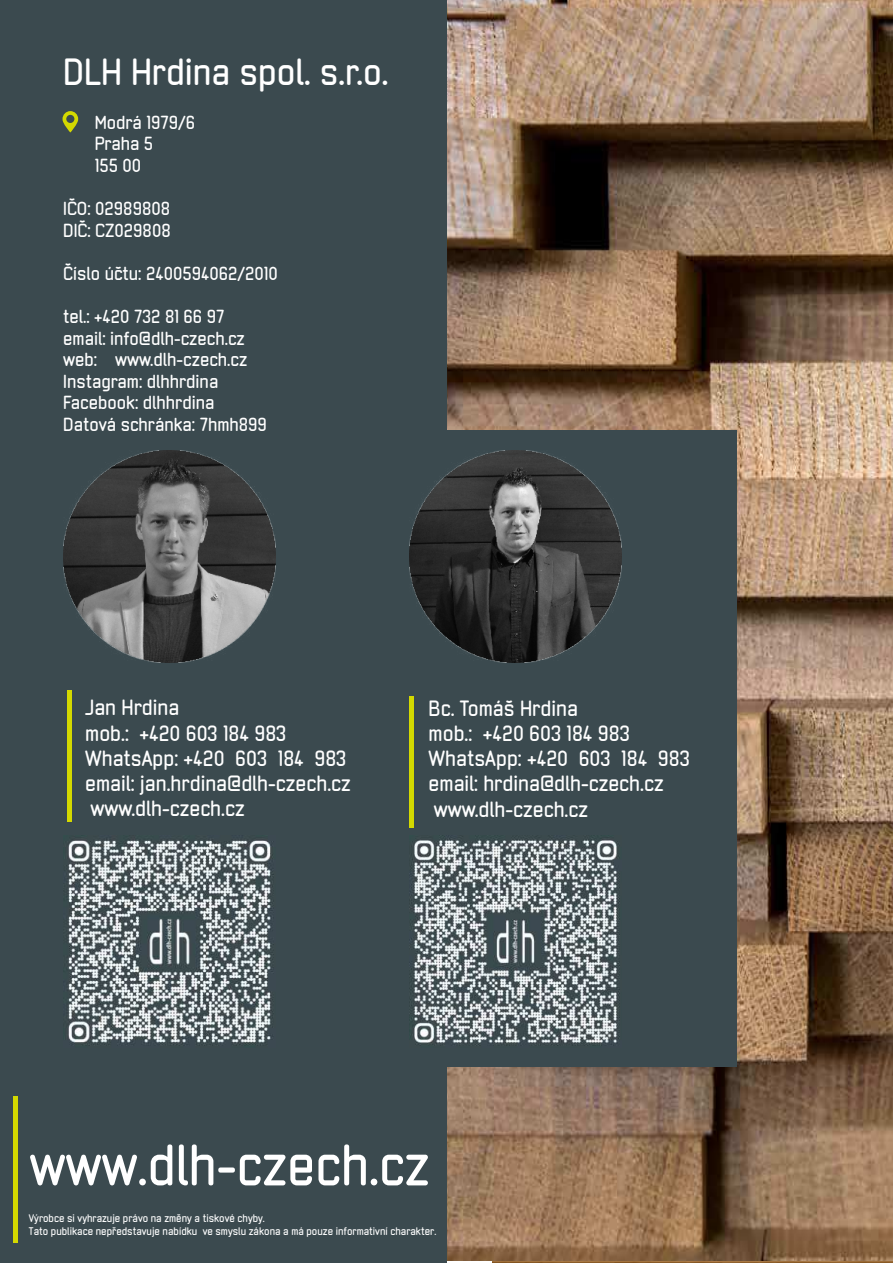
<style>
.page{position:relative;width:893px;height:1263px;background:#fff}
.page>*{position:absolute;margin:0;border:0;box-sizing:border-box;transform-origin:0 0}
.t1{font:700 55.5px "Neutraliser Sans";color:#fff}
.t2{font:700 36px "Neutraliser Sans";color:#fff}
.t3{font:700 21px/25.2px "Neutraliser Sans";color:#fff}
.t4{font:700 18px/21.6px "Neutraliser Sans";color:#fff}
.t5{font:700 10.5px/12.6px "Neutraliser Sans";color:#fff}
</style>
<div class="page">
<img style="left:446px;top:0;width:447px;height:1261px">
<div style="left:0;top:0;width:446px;height:1263px;background:#3b4a4f"></div>
<hr style="left:14px;top:1096px;width:4px;height:146px;background:#d4d900">
<div style="left:0;top:430px;width:736px;height:636px;background:#3b4a4f"></div>
<img style="left:63px;top:450px;width:213px;height:213px">
<img style="left:409px;top:450px;width:213px;height:213px">
<hr style="left:68px;top:690px;width:4px;height:132px;background:#d4d900">
<hr style="left:409px;top:696px;width:4px;height:132px;background:#d4d900">
<svg style="left:63px;top:111px;width:15px;height:21px"></svg>
<img style="left:66px;top:839px;width:208px;height:207px">
<img style="left:409px;top:835px;width:211px;height:211px">
<h2 class="t2" style="left:63px;top:52px;width:327px">DLH Hrdina spol. s.r.o.</h2>
<p class="t4" style="left:95px;top:111px;width:102px">Modrá 1979/6<br>Praha 5<br>155 00</p>
<p class="t4" style="left:63px;top:198px;width:109px">IČO: 02989808<br>DIČ: CZ029808</p>
<p class="t4" style="left:63px;top:262px;width:216px">Číslo účtu: 2400594062/2010</p>
<p class="t4" style="left:63px;top:306px;width:205px">tel.: +420 732 81 66 97 email: info@dlh-czech.cz web: www.dlh-czech.cz<br>Instagram: dlhhrdina<br>Facebook: dlhhrdina<br>Datová schránka: 7hmh899</p>
<p class="t3" style="left:85px;top:695px;width:267px">Jan Hrdina<br>mob.: +420 603 184 983<br>WhatsApp: +420 603 184 983 email: jan.hrdina@dlh-czech.cz www.dlh-czech.cz</p>
<p class="t3" style="left:429px;top:695px;width:263px">Bc. Tomáš Hrdina<br>mob.: +420 603 184 983<br>WhatsApp: +420 603 184 983 email: hrdina@dlh-czech.cz www.dlh-czech.cz</p>
<h1 class="t1" style="left:30px;top:1134px;width:401px">www.dlh-czech.cz</h1>
<p class="t5" style="left:29px;top:1212px;width:409px">Výrobce si vyhrazuje právo na změny a tiskové chyby.<br>Tato publikace nepředstavuje nabídku ve smyslu zákona a má pouze informativní charakter.</p>
</div>
